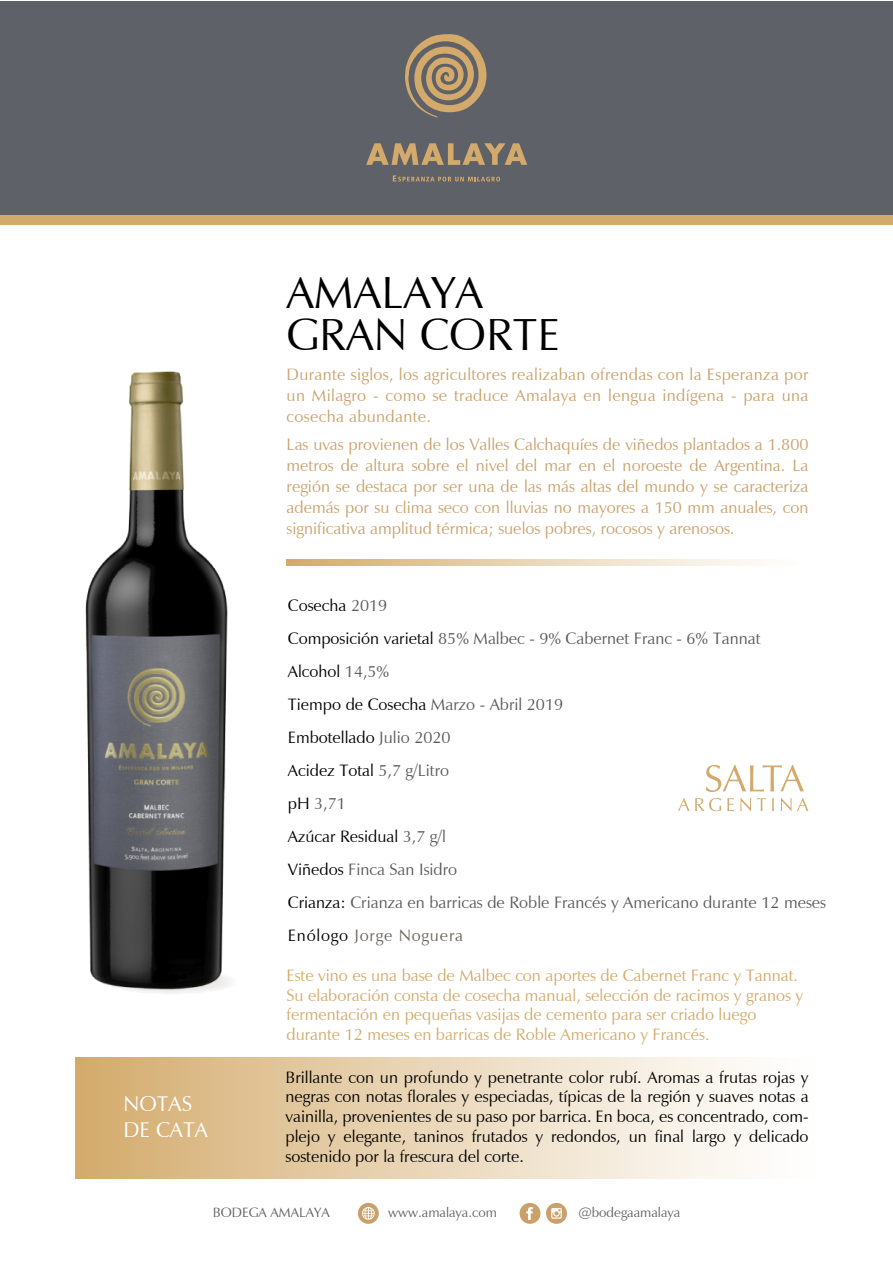
<style>
.page{position:relative;width:893px;height:1263px;background:#fff}
.page>*{position:absolute;margin:0;border:0;box-sizing:border-box;transform-origin:0 0}
.t1{font:45px/42.3px "Zapf Humanist 601 BT";color:#010101}
.t2{font:21.3px/25.5px "Zapf Humanist 601 BT";color:#fff}
.t3{font:16.5px/21px "Zapf Humanist 601 BT";letter-spacing:.01em;color:#caa16b;text-align:justify}
.t4{font:16.5px/19.8px "Zapf Humanist 601 BT";color:#000;text-align:justify}
.t5{font:16.5px/33px "Zapf Humanist 601 BT";color:#5c5959}
.t6{font:16.5px/19.8px "Zapf Humanist 601 BT";color:#d3aa6b}
.t7{font:13.5px "Zapf Humanist 601 BT";color:#606060}
.s1{color:#000}
.s2{color:#6b655c}
</style>
<div class="page">
<div style="left:0;top:1px;width:893px;height:217px;background:#5e6167"></div>
<div style="left:75px;top:1058px;width:745px;height:120px;background:linear-gradient(to right,#d4ac6f,#fff)"></div>
<svg style="left:286px;top:559px;width:471px;height:7px"></svg>
<svg style="left:366px;top:143px;width:161px;height:22px"></svg>
<svg style="left:405px;top:34px;width:81px;height:83px"></svg>
<svg style="left:393px;top:175px;width:107px;height:6px"></svg>
<div style="left:0;top:215px;width:893px;height:9px;background:#d4aa6c"></div>
<svg style="left:678px;top:798px;width:43px;height:13px"></svg>
<svg style="left:727px;top:798px;width:7px;height:13px"></svg>
<svg style="left:740px;top:798px;width:11px;height:13px"></svg>
<svg style="left:757px;top:798px;width:9px;height:13px"></svg>
<svg style="left:772px;top:798px;width:2px;height:13px"></svg>
<svg style="left:781px;top:798px;width:27px;height:13px"></svg>
<svg style="left:706px;top:765px;width:98px;height:27px"></svg>
<svg style="left:520px;top:1203px;width:20px;height:21px"></svg>
<svg style="left:546px;top:1203px;width:21px;height:21px"></svg>
<svg style="left:358px;top:1203px;width:21px;height:21px"></svg>
<img style="left:85px;top:371px;width:143px;height:614px">
<svg style="left:105px;top:970px;width:132px;height:24px"></svg>
<h1 class="t1" style="left:286px;top:271px;width:275px">AMALAYA<br>GRAN CORTE</h1>
<p class="t3" style="left:287px;top:364px;width:523px">Durante siglos, los agricultores realizaban ofrendas con la Esperanza por un Milagro - como se traduce Amalaya en lengua indígena - para una cosecha abundante.</p>
<p class="t3" style="left:287px;top:434px;width:523px">Las uvas provienen de los Valles Calchaquíes de viñedos plantados a 1.800 metros de altura sobre el nivel del mar en el noroeste de Argentina. La región se destaca por ser una de las más altas del mundo y se caracteriza además por su clima seco con lluvias no mayores a 150 mm anuales, con significativa amplitud térmica; suelos pobres, rocosos y arenosos.</p>
<p class="t5" style="left:288px;top:589px;width:540px"><span class="s1">Cosecha</span> 2019<br><span class="s1">Composición varietal</span> 85% Malbec - 9% Cabernet Franc - 6% Tannat<br><span class="s1">Alcohol</span> 14,5%<br><span class="s1">Tiempo de Cosecha</span> Marzo - Abril 2019<br><span class="s1">Embotellado</span> Julio 2020<br><span class="s1">Acidez Total</span> 5,7 g/Litro<br><span class="s1">pH</span> 3,71<br><span class="s1">Azúcar Residual</span> 3,7 g/l<br><span class="s1">Viñedos</span> Finca San Isidro<br><span class="s1">Crianza:</span> Crianza en barricas de Roble Francés y Americano durante 12 meses<br><span class="s1">Enólogo</span> <span class="s2">Jorge Noguera</span></p>
<p class="t2" style="left:124px;top:1091px;width:86px">NOTAS<br>DE CATA</p>
<p class="t6" style="left:286px;top:965px;width:518px">Este vino es una base de Malbec con aportes de Cabernet Franc y Tannat.<br>Su elaboración consta de cosecha manual, selección de racimos y granos y fermentación en pequeñas vasijas de cemento para ser criado luego durante 12 meses en barricas de Roble Americano y Francés.</p>
<p class="t4" style="left:286px;top:1067px;width:525px">Brillante con un profundo y penetrante color rubí. Aromas a frutas rojas y negras con notas florales y especiadas, típicas de la región y suaves notas a vainilla, provenientes de su paso por barrica. En boca, es concentrado, com&shy;plejo y elegante, taninos frutados y redondos, un final largo y delicado sostenido por la frescura del corte.</p>
<p class="t7" style="left:213px;top:1204px;width:119px">BODEGA AMALAYA</p>
<p class="t7" style="left:388px;top:1204px;width:110px">www.amalaya.com</p>
<p class="t7" style="left:578px;top:1204px;width:103px">@bodegaamalaya</p>
</div>
